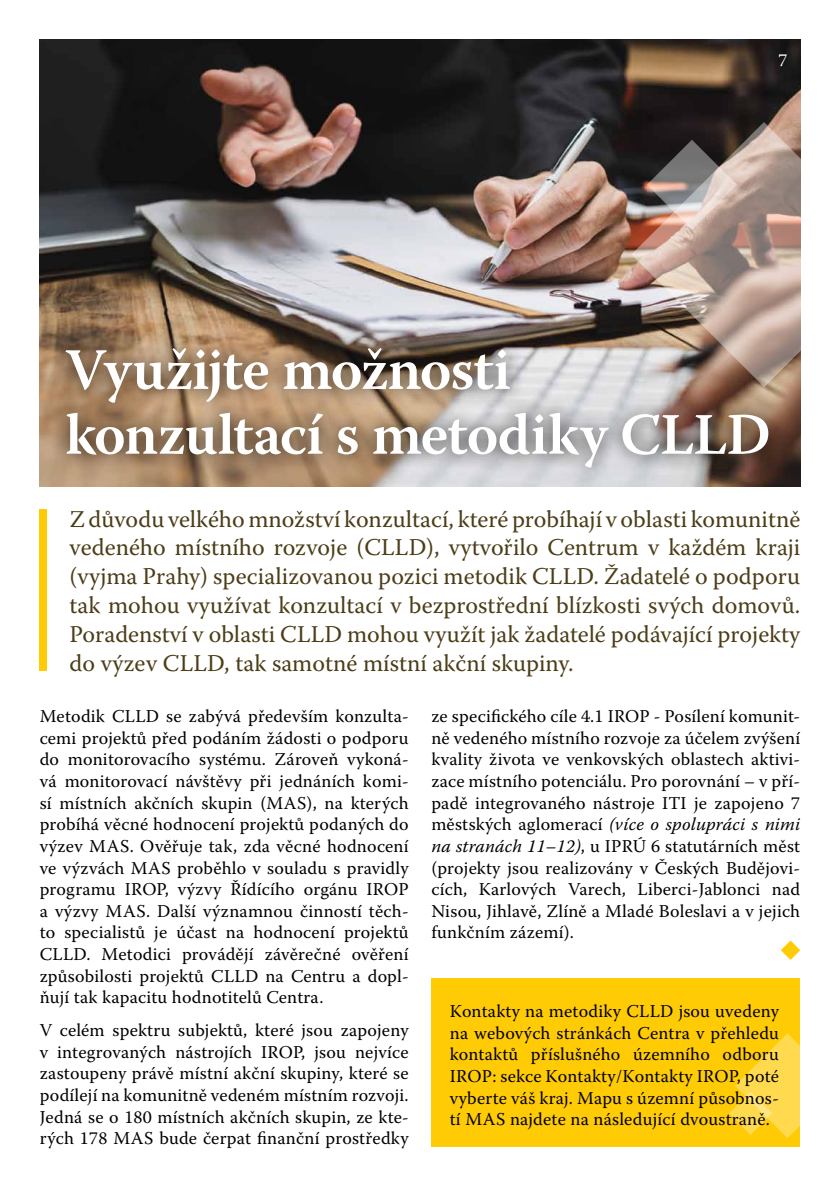
<style>
.page{position:relative;width:840px;height:1191px;background:#fff}
.page>*{position:absolute;margin:0;border:0;box-sizing:border-box;transform-origin:0 0}
.t1{font:600 58.6px/64.8px "Warnock Pro";letter-spacing:-.015em;color:#fff}
.t2{font:24px/28.8px "Warnock Pro";color:#4b3d17;text-align:justify}
.t3{font:18px/21.6px "Warnock Pro";letter-spacing:.01em;color:#000;text-align:justify}
.t4{font:18px "Warnock Pro";color:#fff}
.s1{font-style:italic}
</style>
<div class="page">
<img style="left:40px;top:40px;width:759px;height:446px">
<div style="left:49px;top:330px;width:737px;height:154px;background:#000;opacity:.8"></div>
<div style="left:40px;top:509px;width:7px;height:161px;background:#ffcb05"></div>
<div style="left:431px;top:978px;width:368px;height:169px;background:#ffcb05"></div>
<svg style="left:781px;top:940px;width:18px;height:20px"></svg>
<img style="left:631px;top:122px;width:170px;height:265px">
<svg style="left:646px;top:140px;width:90px;height:90px;background:#8f817b"></svg>
<svg style="left:729px;top:1033px;width:71px;height:105px"></svg>
<p class="t4" style="left:778px;top:50px;width:11px">7</p>
<h1 class="t1" style="left:65px;top:336px;width:706px">Využijte možnosti konzultací s metodiky CLLD</h1>
<p class="t2" style="left:69px;top:504px;width:732px">Z důvodu velkého množství konzultací, které probíhají v oblasti komunitně vedeného místního rozvoje (CLLD), vytvořilo Centrum v každém kraji (vyjma Prahy) specializovanou pozici metodik CLLD. Žadatelé o podporu tak mohou využívat konzultací v bezprostřední blízkosti svých domovů.<br>Poradenství v oblasti CLLD mohou využít jak žadatelé podávající projekty do výzev CLLD, tak samotné místní akční skupiny.</p>
<p class="t3" style="left:40px;top:705px;width:370px">Metodik CLLD se zabývá především konzulta&shy;cemi projektů před podáním žádosti o podporu do monitorovacího systému. Zároveň vykoná&shy;vá monitorovací návštěvy při jednáních komi&shy;sí místních akčních skupin (MAS), na kterých probíhá věcné hodnocení projektů podaných do výzev MAS. Ověřuje tak, zda věcné hodnocení ve výzvách MAS proběhlo v souladu s pravidly programu IROP, výzvy Řídícího orgánu IROP a výzvy MAS. Další významnou činností těch&shy;to specialistů je účast na hodnocení projektů CLLD. Metodici provádějí závěrečné ověření způsobilosti projektů CLLD na Centru a dopl&shy;ňují tak kapacitu hodnotitelů Centra.</p>
<p class="t3" style="left:40px;top:1019px;width:370px">V celém spektru subjektů, které jsou zapojeny v integrovaných nástrojích IROP, jsou nejvíce zastoupeny právě místní akční skupiny, které se podílejí na komunitně vedeném místním rozvoji.<br>Jedná se o 180 místních akčních skupin, ze kte&shy;rých 178 MAS bude čerpat finanční prostředky</p>
<p class="t3" style="left:431px;top:705px;width:370px">ze specifického cíle 4.1 IROP - Posílení komunit&shy;ně vedeného místního rozvoje za účelem zvýšení kvality života ve venkovských oblastech aktivi&shy;zace místního potenciálu. Pro porovnání – v pří&shy;padě integrovaného nástroje ITI je zapojeno 7 městských aglomerací <span class="s1">(více o spolupráci s nimi na stranách 11–12)</span>, u IPRÚ 6 statutárních měst (projekty jsou realizovány v Českých Budějovi&shy;cích, Karlových Varech, Liberci-Jablonci nad Nisou, Jihlavě, Zlíně a Mladé Boleslavi a v jejich funkčním zázemí).</p>
<p class="t3" style="left:449px;top:1000px;width:330px">Kontakty na metodiky CLLD jsou uvedeny na webových stránkách Centra v přehledu kontaktů příslušného územního odboru IROP: sekce Kontakty/Kontakty IROP, poté vyberte váš kraj. Mapu s územní působnos&shy;tí MAS najdete na následující dvoustraně.</p>
</div>
